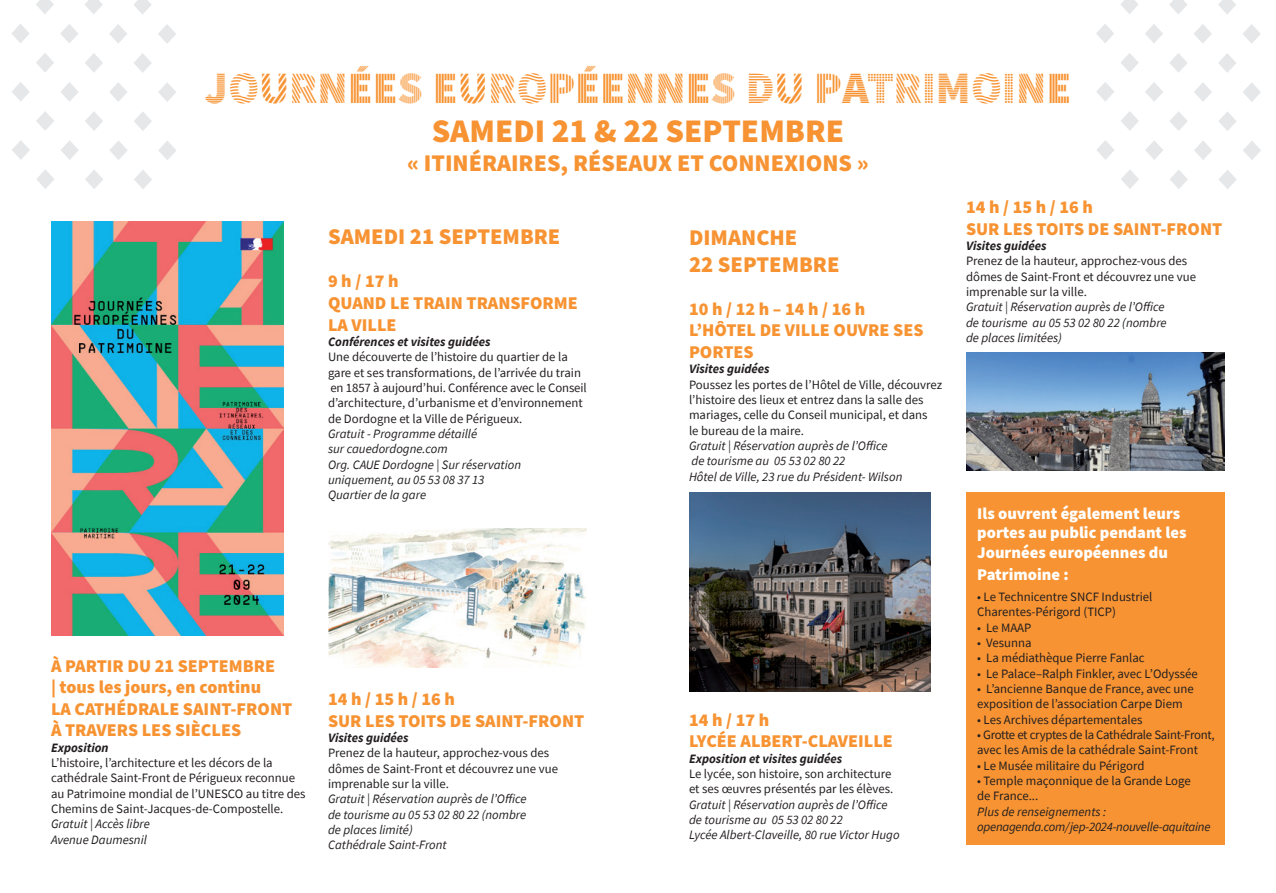
<style>
.page{position:relative;width:1276px;height:893px;background:#fff}
.page>*{position:absolute;margin:0;border:0;box-sizing:border-box;transform-origin:0 0}
.t1{font:900 45px "Source Sans Pro DISPLAYV2";color:#f79332}
.t2{font:900 33px "Source Sans Pro";color:#f79332}
.t3{font:900 24px "Source Sans Pro";color:#f79332}
.t4{font:900 22.5px/27px "Source Sans Pro";color:#f79332}
.t5{font:900 18px/21.6px "Source Sans Pro";color:#f79332}
.t6{font:900 16.5px/19.8px "Source Sans Pro";color:#fff}
.t7{font:12.75px/15.3px "Source Sans Pro";color:#231f20}
.t8{font:italic 12.75px/15.3px "Source Sans Pro";color:#231f20}
.t9{font:italic 700 12.75px "Source Sans Pro";color:#231f20}
.t10{font:12.75px/15.3px "Source Sans Pro";letter-spacing:-.02em;color:#231f20}
.t11{font:italic 12.75px/15.3px "Source Sans Pro";letter-spacing:-.02em;color:#231f20}
</style>
<div class="page">
<div style="left:966px;top:492px;width:258px;height:353px;background:#f79332"></div>
<svg style="left:134px;top:53px;width:18px;height:20px"></svg>
<svg style="left:134px;top:0;width:18px;height:14px"></svg>
<svg style="left:134px;top:170px;width:18px;height:19px"></svg>
<svg style="left:134px;top:112px;width:18px;height:19px"></svg>
<svg style="left:36px;top:53px;width:18px;height:19px"></svg>
<svg style="left:36px;top:0;width:18px;height:14px"></svg>
<svg style="left:36px;top:170px;width:18px;height:19px"></svg>
<svg style="left:36px;top:111px;width:18px;height:20px"></svg>
<svg style="left:85px;top:53px;width:18px;height:19px"></svg>
<svg style="left:85px;top:0;width:18px;height:14px"></svg>
<svg style="left:85px;top:170px;width:18px;height:19px"></svg>
<svg style="left:85px;top:112px;width:18px;height:19px"></svg>
<svg style="left:12px;top:24px;width:18px;height:19px"></svg>
<svg style="left:12px;top:140px;width:18px;height:20px"></svg>
<svg style="left:12px;top:82px;width:18px;height:19px"></svg>
<svg style="left:109px;top:24px;width:18px;height:19px"></svg>
<svg style="left:110px;top:141px;width:18px;height:19px"></svg>
<svg style="left:110px;top:82px;width:17px;height:20px"></svg>
<svg style="left:60px;top:24px;width:18px;height:19px"></svg>
<svg style="left:61px;top:140px;width:18px;height:20px"></svg>
<svg style="left:61px;top:82px;width:17px;height:20px"></svg>
<svg style="left:158px;top:24px;width:18px;height:19px"></svg>
<svg style="left:158px;top:141px;width:18px;height:19px"></svg>
<svg style="left:158px;top:83px;width:18px;height:19px"></svg>
<svg style="left:1218px;top:53px;width:18px;height:20px"></svg>
<svg style="left:1218px;top:0;width:18px;height:14px"></svg>
<svg style="left:1219px;top:170px;width:17px;height:19px"></svg>
<svg style="left:1219px;top:112px;width:17px;height:19px"></svg>
<svg style="left:1121px;top:53px;width:17px;height:19px"></svg>
<svg style="left:1120px;top:0;width:18px;height:14px"></svg>
<svg style="left:1121px;top:170px;width:18px;height:19px"></svg>
<svg style="left:1121px;top:111px;width:18px;height:20px"></svg>
<svg style="left:1170px;top:53px;width:17px;height:20px"></svg>
<svg style="left:1169px;top:0;width:18px;height:14px"></svg>
<svg style="left:1170px;top:170px;width:18px;height:19px"></svg>
<svg style="left:1170px;top:111px;width:17px;height:20px"></svg>
<svg style="left:1096px;top:24px;width:18px;height:19px"></svg>
<svg style="left:1097px;top:140px;width:17px;height:20px"></svg>
<svg style="left:1096px;top:82px;width:18px;height:19px"></svg>
<svg style="left:1194px;top:24px;width:18px;height:19px"></svg>
<svg style="left:1194px;top:141px;width:18px;height:19px"></svg>
<svg style="left:1194px;top:82px;width:18px;height:19px"></svg>
<svg style="left:1145px;top:24px;width:18px;height:19px"></svg>
<svg style="left:1145px;top:140px;width:18px;height:20px"></svg>
<svg style="left:1145px;top:82px;width:18px;height:19px"></svg>
<svg style="left:1243px;top:24px;width:17px;height:20px"></svg>
<svg style="left:1243px;top:141px;width:18px;height:19px"></svg>
<svg style="left:1243px;top:83px;width:18px;height:19px"></svg>
<img style="left:51px;top:221px;width:233px;height:414px">
<img style="left:328px;top:528px;width:259px;height:140px">
<img style="left:689px;top:493px;width:241px;height:198px">
<img style="left:966px;top:353px;width:259px;height:117px">
<h1 class="t1" style="left:205px;top:64px;width:868px">JOURNÉES EUROPÉENNES DU PATRIMOINE</h1>
<h2 class="t2" style="left:432px;top:108px;width:414px">SAMEDI 21 &amp; 22 SEPTEMBRE</h2>
<h3 class="t3" style="left:407px;top:146px;width:463px">« ITINÉRAIRES, RÉSEAUX ET CONNEXIONS »</h3>
<h3 class="t4" style="left:328px;top:224px;width:234px">SAMEDI 21 SEPTEMBRE</h3>
<h3 class="t5" style="left:328px;top:271px;width:251px">9 h / 17 h<br>QUAND LE TRAIN TRANSFORME<br>LA VILLE</h3>
<p class="t9" style="left:328px;top:333px;width:164px">Conférences et visites guidées</p>
<p class="t7" style="left:328px;top:349px;width:260px">Une découverte de l’histoire du quartier de la gare et ses transformations, de l’arrivée du train en 1857 à aujourd’hui. Conférence avec le Conseil d’architecture, d’urbanisme et d’environnement de Dordogne et la Ville de Périgueux.</p>
<p class="t8" style="left:328px;top:426px;width:195px">Gratuit - Programme détaillé<br>sur cauedordogne.com<br>Org. CAUE Dordogne | Sur réservation uniquement, au 05 53 08 37 13<br>Quartier de la gare</p>
<h3 class="t5" style="left:51px;top:655px;width:243px">À PARTIR DU 21 SEPTEMBRE<br>| tous les jours, en continu<br>LA CATHÉDRALE SAINT-FRONT<br>À TRAVERS LES SIÈCLES</h3>
<p class="t9" style="left:51px;top:739px;width:59px">Exposition</p>
<p class="t7" style="left:51px;top:755px;width:256px">L’histoire, l’architecture et les décors de la cathédrale Saint-Front de Périgueux reconnue au Patrimoine mondial de l’UNESCO au titre des Chemins de Saint-Jacques-de-Compostelle.</p>
<p class="t8" style="left:51px;top:816px;width:100px">Gratuit | Accès libre<br>Avenue Daumesnil</p>
<h3 class="t5" style="left:328px;top:688px;width:258px">14 h / 15 h / 16 h<br>SUR LES TOITS DE SAINT-FRONT</h3>
<p class="t9" style="left:328px;top:729px;width:82px">Visites guidées</p>
<p class="t7" style="left:328px;top:745px;width:232px">Prenez de la hauteur, approchez-vous des dômes de Saint-Front et découvrez une vue imprenable sur la ville.</p>
<p class="t8" style="left:328px;top:791px;width:200px">Gratuit | Réservation auprès de l’Office de tourisme au 05 53 02 80 22 (nombre de places limité)<br>Cathédrale Saint-Front</p>
<h3 class="t4" style="left:689px;top:224px;width:152px">DIMANCHE<br>22 SEPTEMBRE</h3>
<h3 class="t5" style="left:689px;top:298px;width:236px">10 h / 12 h – 14 h / 16 h<br>L’HÔTEL DE VILLE OUVRE SES<br>PORTES</h3>
<p class="t9" style="left:689px;top:360px;width:82px">Visites guidées</p>
<p class="t7" style="left:689px;top:377px;width:255px">Poussez les portes de l’Hôtel de Ville, découvrez l’histoire des lieux et entrez dans la salle des mariages, celle du Conseil municipal, et dans<br>le bureau de la maire.</p>
<p class="t8" style="left:689px;top:438px;width:215px">Gratuit | Réservation auprès de l’Office de tourisme au 05 53 02 80 22<br>Hôtel de Ville, 23 rue du Président- Wilson</p>
<h3 class="t5" style="left:689px;top:709px;width:205px">14 h / 17 h<br>LYCÉE ALBERT-CLAVEILLE</h3>
<p class="t9" style="left:689px;top:750px;width:155px">Exposition et visites guidées</p>
<p class="t7" style="left:689px;top:766px;width:206px">Le lycée, son histoire, son architecture et ses œuvres présentés par les élèves.</p>
<p class="t8" style="left:689px;top:797px;width:212px">Gratuit | Réservation auprès de l’Office de tourisme au 05 53 02 80 22<br>Lycée Albert-Claveille, 80 rue Victor Hugo</p>
<h3 class="t5" style="left:966px;top:197px;width:258px">14 h / 15 h / 16 h<br>SUR LES TOITS DE SAINT-FRONT</h3>
<p class="t9" style="left:966px;top:237px;width:82px">Visites guidées</p>
<p class="t7" style="left:966px;top:253px;width:232px">Prenez de la hauteur, approchez-vous des dômes de Saint-Front et découvrez une vue imprenable sur la ville.</p>
<p class="t8" style="left:966px;top:299px;width:202px">Gratuit | Réservation auprès de l’Office de tourisme au 05 53 02 80 22 (nombre de places limitées)</p>
<p class="t6" style="left:977px;top:504px;width:211px">Ils ouvrent également leurs portes au public pendant les<br>Journées européennes du</p>
<p class="t6" style="left:977px;top:565px;width:93px">Patrimoine :</p>
<p class="t7" style="left:977px;top:589px;width:177px">• Le Technicentre SNCF Industriel<br>Charentes-Périgord (TICP)</p>
<p class="t7" style="left:977px;top:620px;width:56px">• Le MAAP</p>
<p class="t7" style="left:977px;top:635px;width:56px">• Vesunna</p>
<p class="t7" style="left:977px;top:650px;width:169px">• La médiathèque Pierre Fanlac</p>
<p class="t7" style="left:977px;top:666px;width:222px">• Le Palace–Ralph Finkler, avec L’Odyssée</p>
<p class="t7" style="left:977px;top:681px;width:218px">• L’ancienne Banque de France, avec une exposition de l’association Carpe Diem</p>
<p class="t7" style="left:977px;top:712px;width:167px">• Les Archives départementales</p>
<p class="t10" style="left:977px;top:727px;width:239px">• Grotte et cryptes de la Cathédrale Saint-Front, avec les Amis de la cathédrale Saint-Front</p>
<p class="t7" style="left:977px;top:758px;width:169px">• Le Musée militaire du Périgord</p>
<p class="t7" style="left:977px;top:773px;width:215px">• Temple maçonnique de la Grande Loge de France...</p>
<p class="t11" style="left:977px;top:804px;width:235px">Plus de renseignements : openagenda.com/jep-2024-nouvelle-aquitaine</p>
</div>
